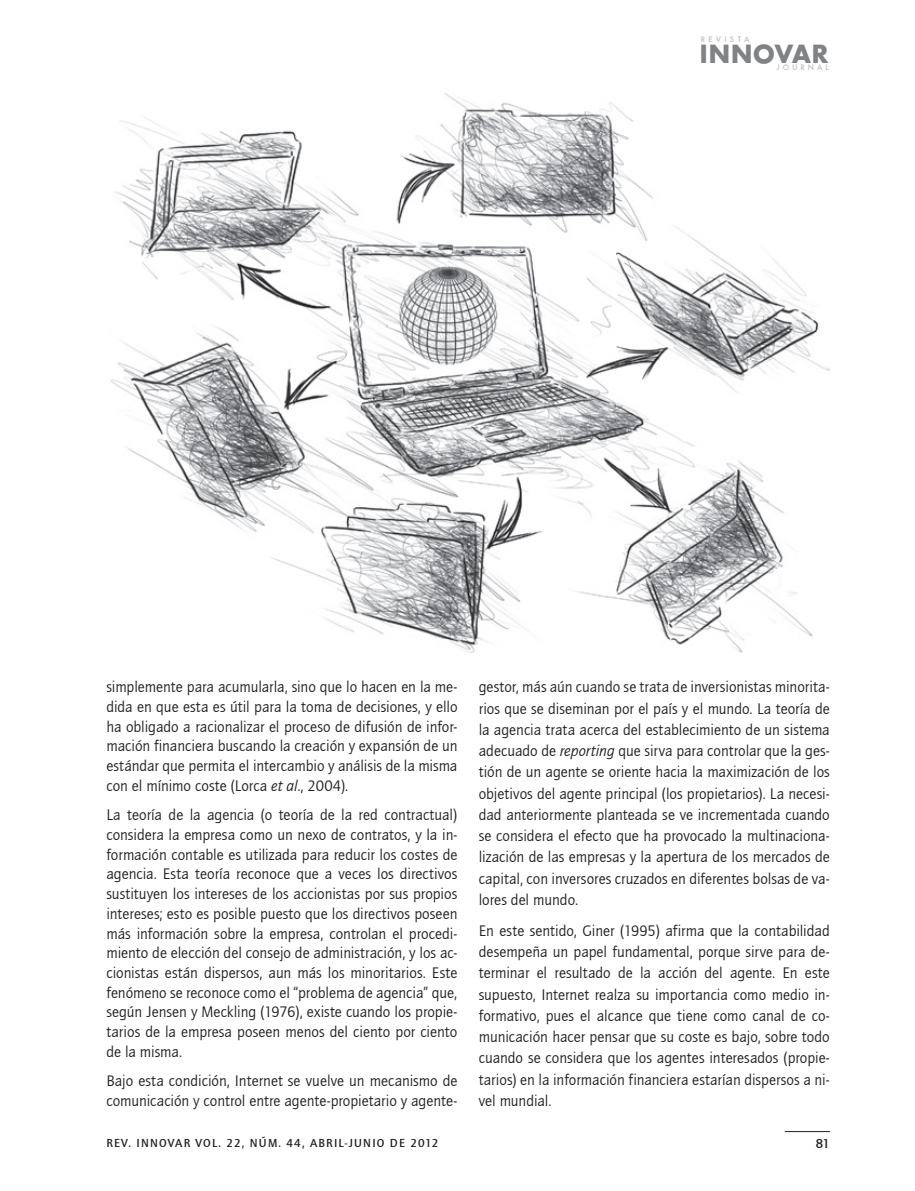
<style>
.page{position:relative;width:915px;height:1191px;background:#fff}
.page>*{position:absolute;margin:0;border:0;box-sizing:border-box;transform-origin:0 0}
.t1{font:700 27.3px "Futura TEE";color:#808285}
.t2{font:15.75px/19.6px "Quay Sans ITCTT Book";color:#231f20;text-align:justify}
.t3{font:13.5px "Quay Sans Md ITCTT";color:#231f20}
.t4{font:12px "Quay Sans Md ITCTT";letter-spacing:.1em;color:#231f20}
.t5{font:500 8.25px "Futura TEE";letter-spacing:.36em;color:#bcbdc0}
.t6{font:500 8.25px "Futura TEE";letter-spacing:.4em;color:#bcbdc0}
.s1{font-style:italic}
</style>
<div class="page">
<hr style="left:784px;top:1131px;width:45px;height:1px;background:#231f20">
<img style="left:111px;top:94px;width:718px;height:558px">
<p class="t6" style="left:700px;top:34px;width:50px">REVISTA</p>
<h1 class="t1" style="left:699px;top:37px;width:20px">INNOVAR</h1>
<p class="t5" style="left:776px;top:62px;width:53px">JOURNAL</p>
<p class="t2" style="left:106px;top:677px;width:352px">simplemente para acumularla, sino que lo hacen en la me&shy;dida en que esta es útil para la toma de decisiones, y ello ha obligado a racionalizar el proceso de difusión de infor&shy;mación financiera buscando la creación y expansión de un estándar que permita el intercambio y análisis de la misma con el mínimo coste (Lorca <span class="s1">et al</span>., 2004).</p>
<p class="t2" style="left:106px;top:805px;width:352px">La teoría de la agencia (o teoría de la red contractual) considera la empresa como un nexo de contratos, y la in&shy;formación contable es utilizada para reducir los costes de agencia. Esta teoría reconoce que a veces los directivos sustituyen los intereses de los accionistas por sus propios intereses; esto es posible puesto que los directivos poseen más información sobre la empresa, controlan el procedi&shy;miento de elección del consejo de administración, y los ac&shy;cionistas están dispersos, aun más los minoritarios. Este fenómeno se reconoce como el “problema de agencia” que, según Jensen y Meckling (1976), existe cuando los propie&shy;tarios de la empresa poseen menos del ciento por ciento de la misma.</p>
<p class="t2" style="left:106px;top:1071px;width:352px">Bajo esta condición, Internet se vuelve un mecanismo de comunicación y control entre agente-propietario y agente-</p>
<p class="t2" style="left:478px;top:676px;width:352px;line-height:21.3px">gestor, más aún cuando se trata de inversionistas minorita&shy;rios que se diseminan por el país y el mundo. La teoría de la agencia trata acerca del establecimiento de un sistema adecuado de <span class="s1">reporting</span> que sirva para controlar que la ges&shy;tión de un agente se oriente hacia la maximización de los objetivos del agente principal (los propietarios). La necesi&shy;dad anteriormente planteada se ve incrementada cuando se considera el efecto que ha provocado la multinaciona&shy;lización de las empresas y la apertura de los mercados de capital, con inversores cruzados en diferentes bolsas de va&shy;lores del mundo.</p>
<p class="t2" style="left:478px;top:920px;width:352px;line-height:21.3px">En este sentido, Giner (1995) afirma que la contabilidad desempeña un papel fundamental, porque sirve para de&shy;terminar el resultado de la acción del agente. En este supuesto, Internet realza su importancia como medio in&shy;formativo, pues el alcance que tiene como canal de co&shy;municación hacer pensar que su coste es bajo, sobre todo cuando se considera que los agentes interesados (propie&shy;tarios) en la información financiera estarían dispersos a ni&shy;vel mundial.</p>
<p class="t4" style="left:106px;top:1136px;width:333px">REV. INNOVAR VOL. 22, NÚM. 44, ABRIL-JUNIO DE 2012</p>
<p class="t3" style="left:815px;top:1136px;width:16px">81</p>
</div>
